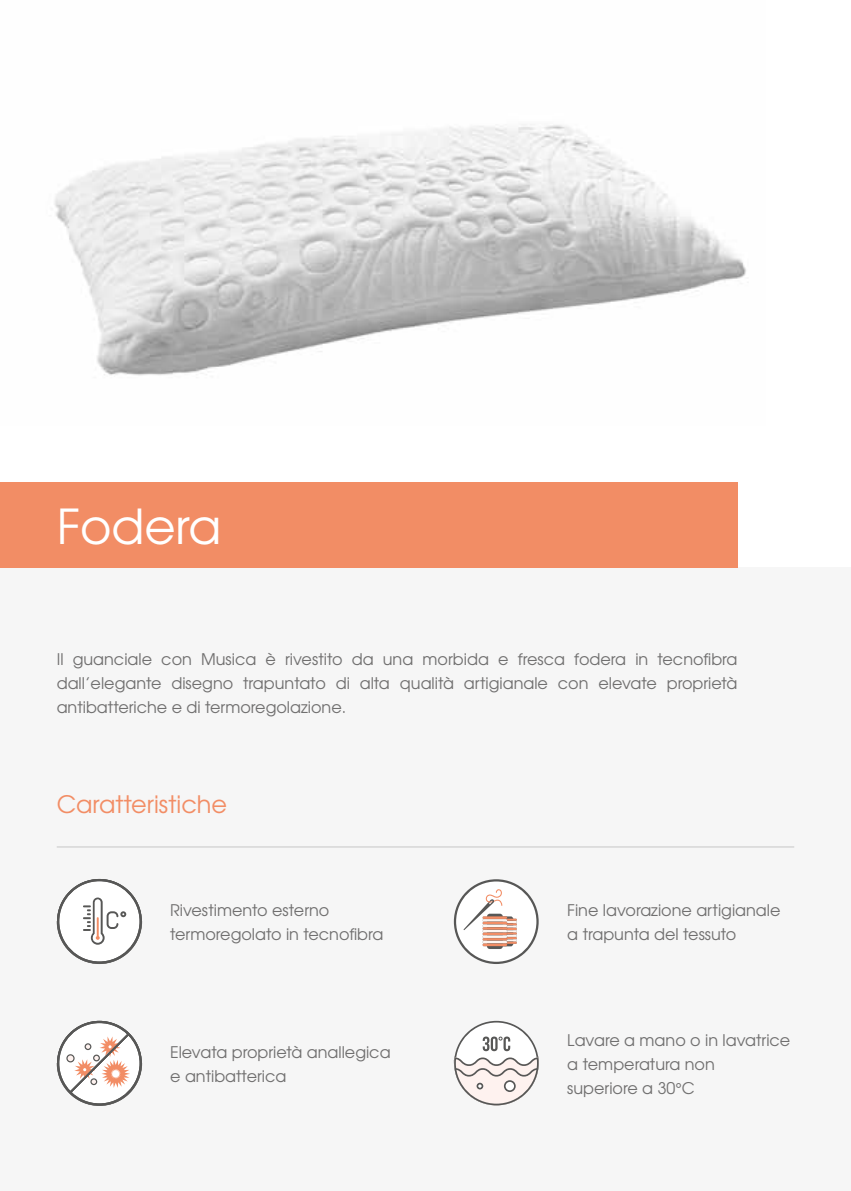
<style>
.page{position:relative;width:851px;height:1191px;background:#fff}
.page>*{position:absolute;margin:0;border:0;box-sizing:border-box;transform-origin:0 0}
.t1{font:48px "Te X Gyre Adventor";color:#fff}
.t2{font:24px "Te X Gyre Adventor";color:#f28d65}
.t3{font:16px/24px "Te X Gyre Adventor";color:#706f6f}
</style>
<div class="page">
<div style="left:0;top:567px;width:850px;height:624px;background:#f6f6f6"></div>
<hr style="left:850px;top:0;width:1px;height:879px;background:#f1e9e3">
<img style="left:54px;top:124px;width:692px;height:252px">
<hr style="left:57px;top:846px;width:737px;height:1px;background:#c6c6c6">
<svg style="left:57px;top:1020px;width:85px;height:86px"></svg>
<svg style="left:454px;top:879px;width:84px;height:85px"></svg>
<svg style="left:57px;top:879px;width:85px;height:85px"></svg>
<div style="left:0;top:482px;width:737px;height:85px;background:#f28d65"></div>
<svg style="left:453px;top:1020px;width:86px;height:85px"></svg>
<h1 class="t1" style="left:57px;top:488px;width:166px">Fodera</h1>
<p class="t3" style="left:57px;top:646px;width:682px;text-align:justify">Il guanciale con Musica è rivestito da una morbida e fresca fodera in tecnofibra dall’elegante disegno trapuntato di alta qualità artigianale con elevate proprietà antibatteriche e di termoregolazione.</p>
<h2 class="t2" style="left:57px;top:785px;width:172px">Caratteristiche</h2>
<p class="t3" style="left:170px;top:897px;width:215px">Rivestimento esterno termoregolato in tecnofibra</p>
<p class="t3" style="left:170px;top:1039px;width:222px">Elevata proprietà anallegica e antibatterica</p>
<p class="t3" style="left:567px;top:897px;width:214px">Fine lavorazione artigianale a trapunta del tessuto</p>
<p class="t3" style="left:567px;top:1027px;width:224px">Lavare a mano o in lavatrice a temperatura non<br>superiore a 30°C</p>
</div>
